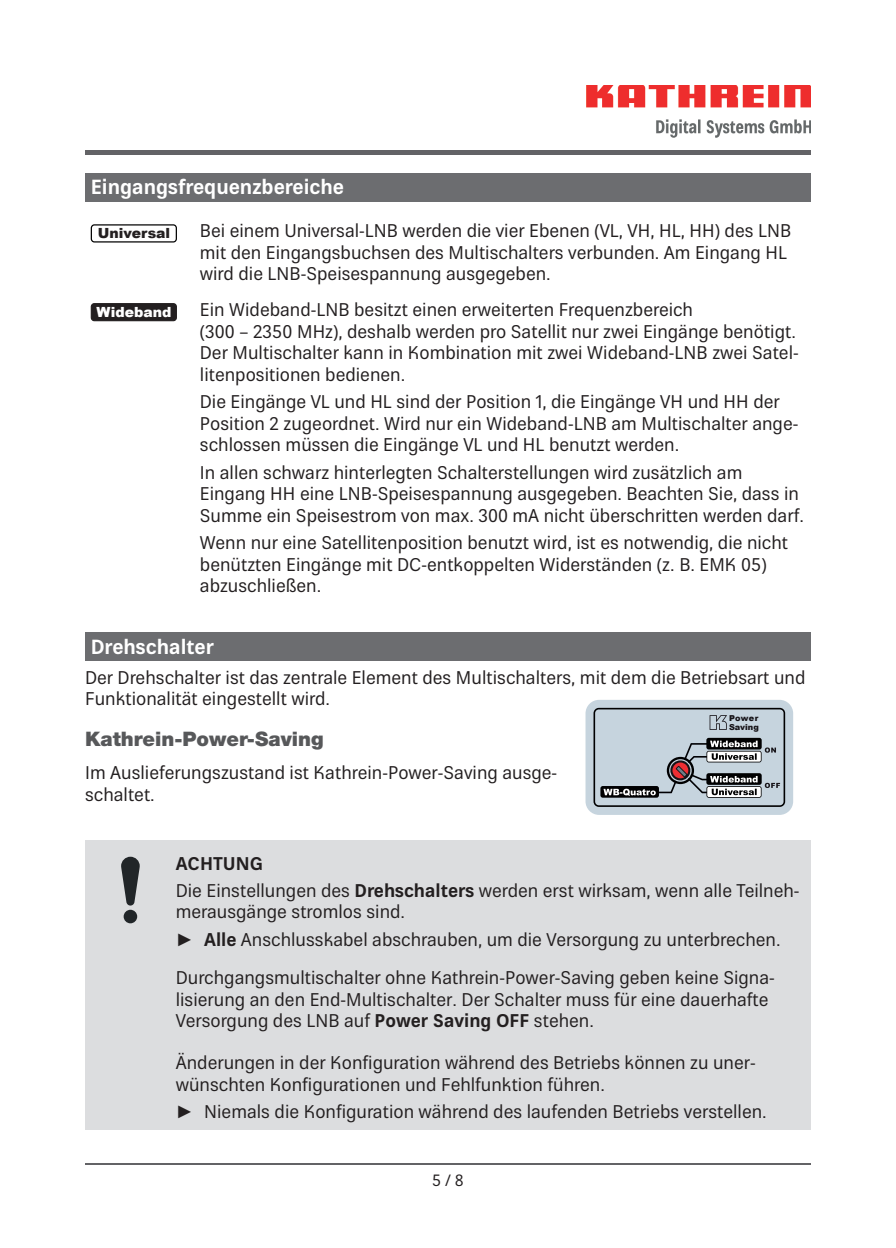
<style>
.page{position:relative;width:896px;height:1248px;background:#fff}
.page>*{position:absolute;margin:0;border:0;box-sizing:border-box;transform-origin:0 0}
.t1{font:700 20px "Kathrein 75";color:#fff}
.t2{font:900 20px "Helvetica Neue LT Std";color:#57585a}
.t3{font:18px/21.6px "Kathrein 55";color:#231f20}
.t4{font:700 18px "Kathrein 75";color:#231f20}
.t5{font:16px "Kathrein 55";color:#231f20}
.t6{font:900 14px "Arial";color:#231f20}
.t7{font:900 14px "Arial";color:#fff}
.t8{font:900 8.2px/8.2px "Arial";color:#171419}
.s1{font-family:"Kathrein 75";font-weight:700}
.s2{font-family:"Arial"}
</style>
<div class="page">
<hr style="left:85px;top:1162px;width:726px;height:2px;background:#636366">
<hr style="left:85px;top:151px;width:725px;height:4px;background:#636366">
<img style="left:587px;top:85px;width:224px;height:52px">
<div style="left:85px;top:632px;width:726px;height:28px;background:#6c6d70"></div>
<div style="left:85px;top:839px;width:726px;height:290px;background:#dcdddf"></div>
<svg style="left:121px;top:856px;width:19px;height:67px"></svg>
<div style="left:85px;top:173px;width:725px;height:28px;background:#6c6d70"></div>
<div style="left:91px;top:224px;width:86px;height:18px;border:1px solid #000001;border-radius:3px"></div>
<div style="left:91px;top:303px;width:85px;height:17px;background:#231f20;border-radius:3px"></div>
<div style="left:91px;top:303px;width:86px;height:18px;border:1px solid #231f20;border-radius:3px"></div>
<div style="left:585px;top:699px;width:208px;height:115px;background:#c6d4de;border-radius:14px"></div>
<svg style="left:593px;top:707px;width:192px;height:99px"></svg>
<p class="t1" style="left:91px;top:173px;width:255px">Eingangsfrequenzbereiche</p>
<p class="t6" style="left:98px;top:223px;width:74px">Universal</p>
<p class="t3" style="left:200px;top:220px;width:593px">Bei einem Universal-LNB werden die vier Ebenen (VL, VH, HL, HH) des LNB mit den Eingangsbuchsen des Multischalters verbunden. Am Eingang HL wird die LNB-Speisespannung ausgegeben.</p>
<p class="t7" style="left:97px;top:302px;width:76px">Wideband</p>
<p class="t3" style="left:200px;top:299px;width:600px">Ein Wideband-LNB besitzt einen erweiterten Frequenzbereich<br>(300 – 2350 MHz), deshalb werden pro Satellit nur zwei Eingänge benötigt.<br>Der Multischalter kann in Kombination mit zwei Wideband-LNB zwei Satel&shy;litenpositionen bedienen.</p>
<p class="t3" style="left:200px;top:391px;width:600px">Die Eingänge VL und HL sind der Position 1, die Eingänge VH und HH der<br>Position 2 zugeordnet. Wird nur ein Wideband-LNB am Multischalter ange&shy;schlossen müssen die Eingänge VL und HL benutzt werden.</p>
<p class="t3" style="left:200px;top:461px;width:605px">In allen schwarz hinterlegten Schalterstellungen wird zusätzlich am<br>Eingang HH eine LNB-Speisespannung ausgegeben. Beachten Sie, dass in<br>Summe ein Speisestrom von max. 300 mA nicht überschritten werden darf.</p>
<p class="t3" style="left:200px;top:532px;width:590px">Wenn nur eine Satellitenposition benutzt wird, ist es notwendig, die nicht benützten Eingänge mit DC-entkoppelten Widerständen (z. B. EMK 05) abzuschließen.</p>
<p class="t1" style="left:91px;top:632px;width:125px">Drehschalter</p>
<p class="t3" style="left:85px;top:666px;width:722px">Der Drehschalter ist das zentrale Element des Multischalters, mit dem die Betriebsart und<br>Funktionalität eingestellt wird.</p>
<p class="t2" style="left:85px;top:727px;width:240px">Kathrein-Power-Saving</p>
<p class="t3" style="left:85px;top:762px;width:474px">Im Auslieferungszustand ist Kathrein-Power-Saving ausge&shy;schaltet.</p>
<p class="t8" style="left:729px;top:714px;width:31px">Power<br>Saving</p>
<p class="t4" style="left:176px;top:850px;width:89px">ACHTUNG</p>
<p class="t3" style="left:176px;top:879px;width:625px">Die Einstellungen des <span class="s1">Drehschalters</span> werden erst wirksam, wenn alle Teilneh&shy;merausgänge stromlos sind.</p>
<p class="t3" style="left:176px;top:920px;width:606px;line-height:38.4px"><span class="s2">►</span> <span class="s1">Alle</span> Anschlusskabel abschrauben, um die Versorgung zu unterbrechen.<br>Durchgangsmultischalter ohne Kathrein-Power-Saving geben keine Signa-</p>
<p class="t3" style="left:176px;top:988px;width:594px">lisierung an den End-Multischalter. Der Schalter muss für eine dauerhafte<br>Versorgung des LNB auf <span class="s1">Power Saving OFF</span> stehen.</p>
<p class="t3" style="left:176px;top:1051px;width:581px">Änderungen in der Konfiguration während des Betriebs können zu uner&shy;wünschten Konfigurationen und Fehlfunktion führen.</p>
<p class="t3" style="left:176px;top:1100px;width:592px"><span class="s2">►</span> Niemals die Konfiguration während des laufenden Betriebs verstellen.</p>
<p class="t5" style="left:432px;top:1168px;width:33px">5 / 8</p>
</div>
